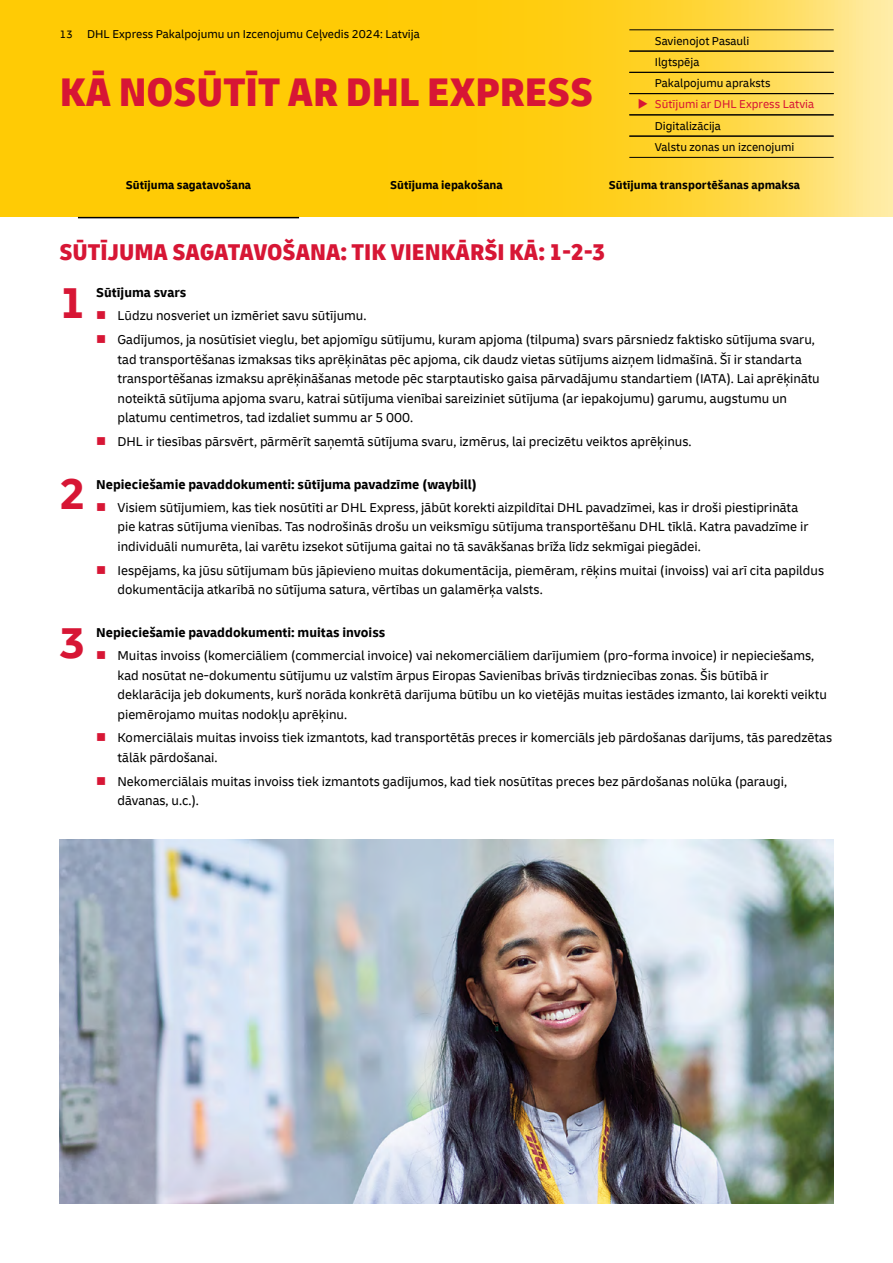
<style>
.page{position:relative;width:893px;height:1263px;background:#fff}
.page>*{position:absolute;margin:0;border:0;box-sizing:border-box;transform-origin:0 0}
.t1{font:700 45.3px "Delivery";color:#d71635}
.H2_Masthead_Headline{font:900 condensed 42px "Delivery";color:#d71635}
.H3_Secondary_headline{font:900 condensed 24px "Delivery";color:#d71635}
.LI_Bulleted_List{font:13.5px/19.5px "Delivery";color:#000}
.H4_Paragraph_header{font:700 13.5px "Delivery";color:#000}
.t2{font:12px/21.3px "Delivery";color:#000}
.t3{font:700 12px "Delivery";color:#000}
.s1{font-size:11.25px}
.s2{color:#d71635}
</style>
<div class="page">
<svg style="left:0;top:0;width:893px;height:217px;background:#fecf20"></svg>
<hr style="left:629px;top:30px;width:205px;height:1px;background:#000">
<hr style="left:629px;top:51px;width:205px;height:1px;background:#000">
<hr style="left:629px;top:72px;width:205px;height:1px;background:#000">
<hr style="left:629px;top:93px;width:205px;height:1px;background:#000">
<hr style="left:629px;top:115px;width:205px;height:1px;background:#000">
<hr style="left:629px;top:136px;width:205px;height:1px;background:#000">
<hr style="left:629px;top:157px;width:205px;height:1px;background:#000">
<hr style="left:78px;top:217px;width:221px;height:1px;background:#000">
<img style="left:60px;top:840px;width:773px;height:363px">
<p class="t2" style="left:60px;top:24px;width:361px"><span class="s1">13</span> DHL Express Pakalpojumu un Izcenojumu Ceļvedis 2024: Latvija</p>
<h2 class="H2_Masthead_Headline" style="left:60px;top:65px;width:535px">KĀ NOSŪTĪT AR DHL EXPRESS</h2>
<p class="t2" style="left:655px;top:30px;width:117px">Savienojot Pasauli<br>Ilgtspēja<br>Pakalpojumu apraksts</p>
<p class="t2" style="left:655px;top:94px;width:161px;text-indent:-17px"><span class="s2">◆ Sūtījumi ar DHL Express Latvia<br></span>Digitalizācija<br>Valstu zonas un izcenojumi</p>
<p class="t3" style="left:126px;top:178px;width:127px">Sūtījuma sagatavošana</p>
<p class="t3" style="left:390px;top:178px;width:114px">Sūtījuma iepakošana</p>
<p class="t3" style="left:609px;top:178px;width:193px">Sūtījuma transportēšanas apmaksa</p>
<h3 class="H3_Secondary_headline" style="left:60px;top:236px;width:547px">SŪTĪJUMA SAGATAVOŠANA: TIK VIENKĀRŠI KĀ: 1-2-3</h3>
<h1 class="t1" style="left:60px;top:275px;width:28px">1</h1>
<h4 class="H4_Paragraph_header" style="left:96px;top:284px;width:92px">Sūtījuma svars</h4>
<p class="LI_Bulleted_List" style="left:96px;top:306px;width:272px"><span class="s2">■</span> Lūdzu nosveriet un izmēriet savu sūtījumu.</p>
<p class="LI_Bulleted_List" style="left:117px;top:330px;width:704px;text-indent:-21px"><span class="s2">■</span> Gadījumos, ja nosūtīsiet vieglu, bet apjomīgu sūtījumu, kuram apjoma (tilpuma) svars pārsniedz faktisko sūtījuma svaru, tad transportēšanas izmaksas tiks aprēķinātas pēc apjoma, cik daudz vietas sūtījums aizņem lidmašīnā. Šī ir standarta transportēšanas izmaksu aprēķināšanas metode pēc starptautisko gaisa pārvadājumu standartiem (IATA). Lai aprēķinātu noteiktā sūtījuma apjoma svaru, katrai sūtījuma vienībai sareiziniet sūtījuma (ar iepakojumu) garumu, augstumu un platumu centimetros, tad izdaliet summu ar 5 000.</p>
<p class="LI_Bulleted_List" style="left:96px;top:432px;width:597px"><span class="s2">■</span> DHL ir tiesības pārsvērt, pārmērīt saņemtā sūtījuma svaru, izmērus, lai precizētu veiktos aprēķinus.</p>
<h4 class="H4_Paragraph_header" style="left:96px;top:476px;width:382px">Nepieciešamie pavaddokumenti: sūtījuma pavadzīme (waybill)</h4>
<p class="LI_Bulleted_List" style="left:117px;top:498px;width:692px;text-indent:-21px"><span class="s2">■</span> Visiem sūtījumiem, kas tiek nosūtīti ar DHL Express, jābūt korekti aizpildītai DHL pavadzīmei, kas ir droši piestiprināta pie katras sūtījuma vienības. Tas nodrošinās drošu un veiksmīgu sūtījuma transportēšanu DHL tīklā. Katra pavadzīme ir individuāli numurēta, lai varētu izsekot sūtījuma gaitai no tā savākšanas brīža līdz sekmīgai piegādei.</p>
<p class="LI_Bulleted_List" style="left:117px;top:560px;width:708px;text-indent:-21px"><span class="s2">■</span> Iespējams, ka jūsu sūtījumam būs jāpievieno muitas dokumentācija, piemēram, rēķins muitai (invoiss) vai arī cita papildus dokumentācija atkarībā no sūtījuma satura, vērtības un galamērķa valsts.</p>
<h4 class="H4_Paragraph_header" style="left:96px;top:624px;width:291px">Nepieciešamie pavaddokumenti: muitas invoiss</h4>
<p class="LI_Bulleted_List" style="left:117px;top:646px;width:711px;text-indent:-21px"><span class="s2">■</span> Muitas invoiss (komerciāliem (commercial invoice) vai nekomerciāliem darījumiem (pro-forma invoice) ir nepieciešams, kad nosūtat ne-dokumentu sūtījumu uz valstīm ārpus Eiropas Savienības brīvās tirdzniecības zonas. Šis būtībā ir deklarācija jeb dokuments, kurš norāda konkrētā darījuma būtību un ko vietējās muitas iestādes izmanto, lai korekti veiktu piemērojamo muitas nodokļu aprēķinu.</p>
<p class="LI_Bulleted_List" style="left:117px;top:728px;width:716px;text-indent:-21px"><span class="s2">■</span> Komerciālais muitas invoiss tiek izmantots, kad transportētās preces ir komerciāls jeb pārdošanas darījums, tās paredzētas tālāk pārdošanai.</p>
<p class="LI_Bulleted_List" style="left:117px;top:771px;width:671px;text-indent:-21px"><span class="s2">■</span> Nekomerciālais muitas invoiss tiek izmantots gadījumos, kad tiek nosūtītas preces bez pārdošanas nolūka (paraugi, dāvanas, u.c.).</p>
<h1 class="t1" style="left:60px;top:465px;width:28px">2</h1>
<h1 class="t1" style="left:60px;top:614px;width:28px">3</h1>
</div>
